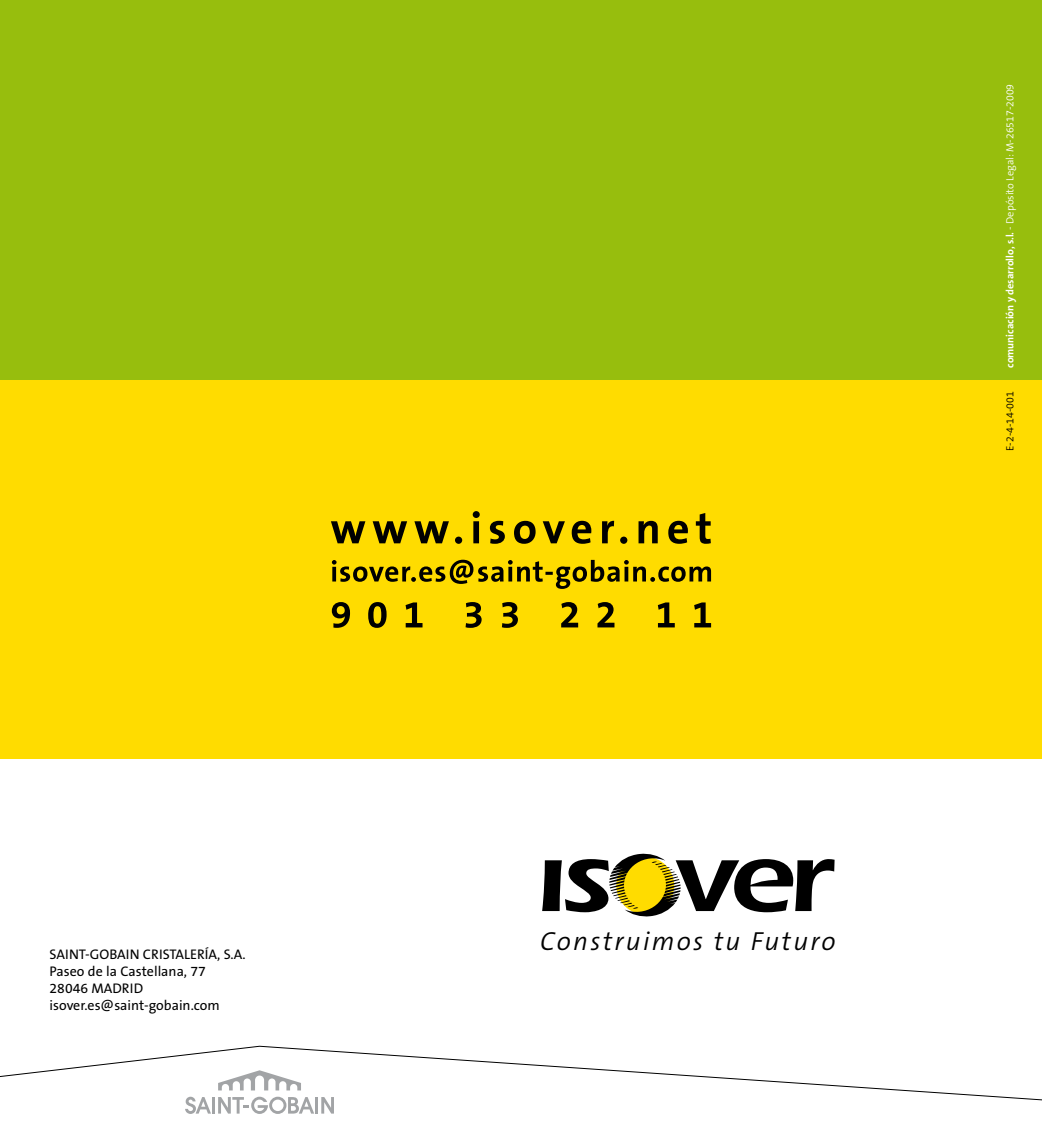
<style>
.page{position:relative;width:1042px;height:1141px;background:#fff}
.page>*{position:absolute;margin:0;border:0;box-sizing:border-box;transform-origin:0 0}
.t1{font:italic 300 26.25px "The Sans B4";letter-spacing:.085em;color:#000}
.t2{font:14px/16.8px "The Sans B5 Plain";color:#000}
.t3{font:700 10.5px "The Sans B7";color:#fff}
.t4{font:300 10.5px "The Sans B4";color:#000}
.s1{font-family:"The Sans B4";font-weight:300}
</style>
<div class="page">
<div style="left:0;top:0;width:1042px;height:380px;background:#97be0d"></div>
<div style="left:0;top:380px;width:1042px;height:379px;background:#ffdc00"></div>
<svg style="left:542px;top:853px;width:292px;height:64px"></svg>
<svg style="left:0;top:1046px;width:1042px;height:55px"></svg>
<svg style="left:218px;top:1070px;width:83px;height:20px"></svg>
<hr style="left:315px;top:1097px;width:3px;height:17px;background:#a2a4a6">
<svg style="left:321px;top:1097px;width:13px;height:17px"></svg>
<hr style="left:212px;top:1097px;width:3px;height:17px;background:#a2a4a6">
<svg style="left:185px;top:1097px;width:26px;height:17px"></svg>
<svg style="left:218px;top:1097px;width:96px;height:17px"></svg>
<svg style="left:331px;top:511px;width:380px;height:33px"></svg>
<svg style="left:332px;top:560px;width:379px;height:29px"></svg>
<svg style="left:332px;top:602px;width:379px;height:26px"></svg>
<p class="t2" style="left:50px;top:946px;width:197px">SAINT-GOBAIN CRISTALERÍA, S.A.<br>Paseo de la Castellana, 77<br>28046 MADRID isover.es@saint-gobain.com</p>
<p class="t3" style="left:1004px;top:368px;width:285px;rotate:-90deg">comunicación y desarrollo, s.l. <span class="s1">- Depósito Legal: M-26517-2009</span></p>
<p class="t4" style="left:1004px;top:451px;width:61px;rotate:-90deg">E-2-4-14-001</p>
<h1 class="t1" style="left:540px;top:928px;width:297px">Construimos tu Futuro</h1>
</div>
